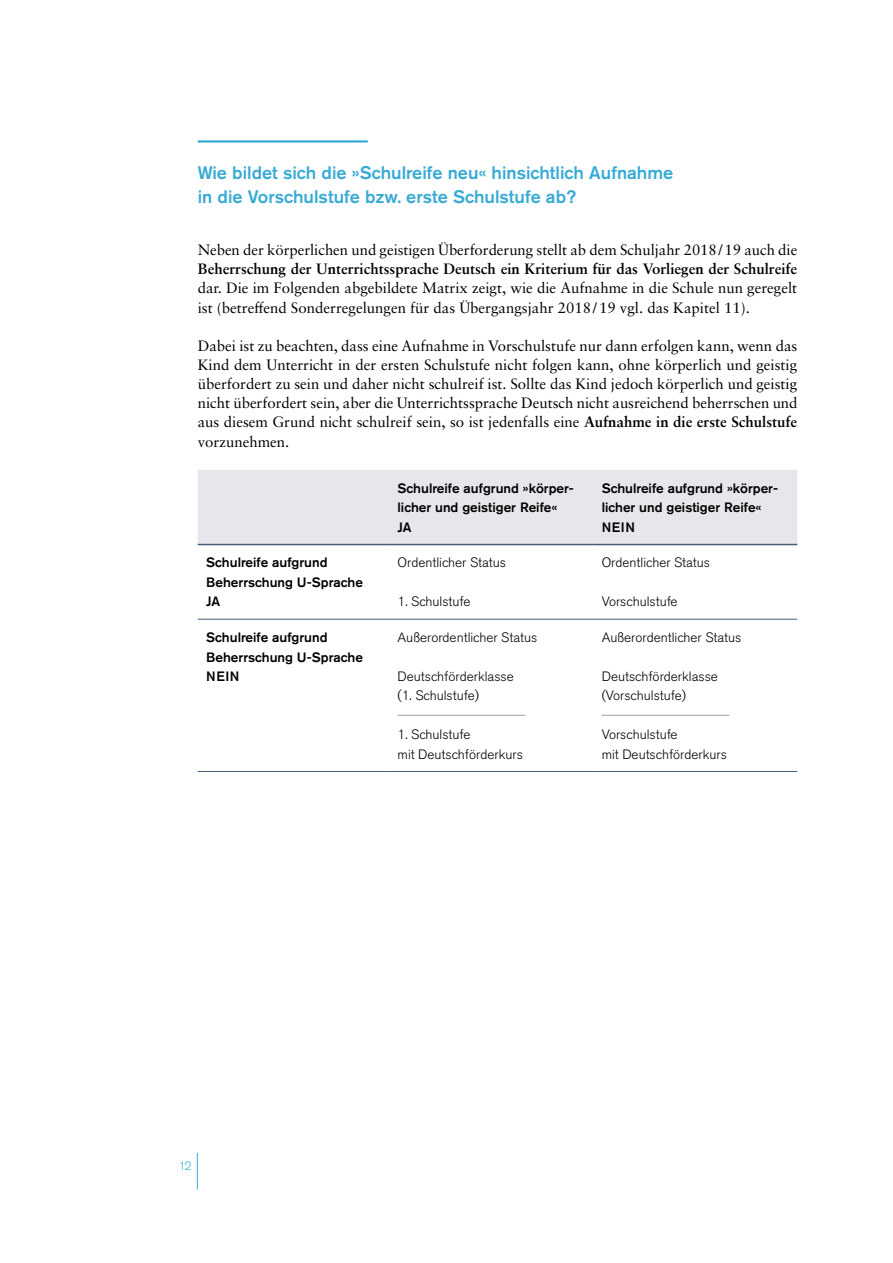
<style>
.page{position:relative;width:893px;height:1263px;background:#fff}
.page>*{position:absolute;margin:0;border:0;box-sizing:border-box;transform-origin:0 0}
.Überschrift_2_ohne_N{font:500 18px/24px "Akzidenz Grotesk Pro";color:#38abd5}
.Lauftext{font:15px/19.2px "Sabon LT Pro";color:#000;text-align:justify}
.Tabellen_Text{font:300 13.5px/19.5px "Akzidenz Grotesk Pro";color:#000}
.Tabellen_Kopf{font:500 13.5px/19.5px "Akzidenz Grotesk Pro";color:#000}
.Tabellen_Text-2{font:500 13.5px/19.5px "Akzidenz Grotesk Pro";color:#000}
.t1{font:300 12px "Akzidenz Grotesk Pro";color:#38abd5}
.s1{font-weight:700}
</style>
<div class="page">
<hr style="left:197px;top:1153px;width:1px;height:36px;background:#38abd5">
<hr style="left:198px;top:140px;width:170px;height:3px;background:#38abd5">
<div style="left:198px;top:470px;width:599px;height:74px;background:#e6e6eb"></div>
<hr style="left:198px;top:619px;width:191px;height:1px;background:#455d77">
<hr style="left:389px;top:619px;width:204px;height:1px;background:#455d77">
<hr style="left:593px;top:619px;width:204px;height:1px;background:#455d77">
<hr style="left:198px;top:771px;width:191px;height:1px;background:#455d77">
<hr style="left:389px;top:771px;width:204px;height:1px;background:#455d77">
<hr style="left:593px;top:771px;width:204px;height:1px;background:#455d77">
<hr style="left:198px;top:544px;width:191px;height:1px;background:#455d77">
<hr style="left:389px;top:544px;width:204px;height:1px;background:#455d77">
<hr style="left:593px;top:544px;width:204px;height:1px;background:#455d77">
<hr style="left:398px;top:715px;width:127px;height:1px;background:#9c9d9d">
<hr style="left:602px;top:715px;width:127px;height:1px;background:#9c9d9d">
<p class="Überschrift_2_ohne_N" style="left:198px;top:160px;width:477px">Wie bildet sich die »Schulreife neu« hinsichtlich Aufnahme in die Vorschulstufe bzw. erste Schulstufe ab?</p>
<p class="Lauftext" style="left:198px;top:240px;width:601px">Neben der körperlichen und geistigen Überforderung stellt ab dem Schuljahr 2018/19 auch die <span class="s1">Beherrschung der Unterrichtssprache Deutsch ein Kriterium für das Vorliegen der Schulreife </span>dar. Die im Folgenden abgebildete Matrix zeigt, wie die Aufnahme in die Schule nun geregelt ist (betreffend Sonderregelungen für das Übergangsjahr 2018/19 vgl. das Kapitel 11).</p>
<p class="Lauftext" style="left:198px;top:336px;width:601px">Dabei ist zu beachten, dass eine Aufnahme in Vorschulstufe nur dann erfolgen kann, wenn das Kind dem Unterricht in der ersten Schulstufe nicht folgen kann, ohne körperlich und geistig überfordert zu sein und daher nicht schulreif ist. Sollte das Kind jedoch körperlich und geistig nicht überfordert sein, aber die Unterrichtssprache Deutsch nicht ausreichend beherrschen und aus diesem Grund nicht schulreif sein, so ist jedenfalls eine <span class="s1">Aufnahme in die erste Schulstufe </span>vorzunehmen.</p>
<p class="Tabellen_Kopf" style="left:398px;top:478px;width:178px">Schulreife aufgrund »körper&shy;licher und geistiger Reife«</p>
<p class="Tabellen_Kopf" style="left:398px;top:517px;width:16px">JA</p>
<p class="Tabellen_Kopf" style="left:602px;top:478px;width:178px">Schulreife aufgrund »körper&shy;licher und geistiger Reife«</p>
<p class="Tabellen_Kopf" style="left:602px;top:517px;width:35px">NEIN</p>
<p class="Tabellen_Text-2" style="left:206px;top:553px;width:158px">Schulreife aufgrund<br>Beherrschung U-Sprache</p>
<p class="Tabellen_Text-2" style="left:206px;top:592px;width:16px">JA</p>
<p class="Tabellen_Text-2" style="left:206px;top:627px;width:158px">Schulreife aufgrund<br>Beherrschung U-Sprache</p>
<p class="Tabellen_Text-2" style="left:206px;top:666px;width:35px">NEIN</p>
<p class="Tabellen_Text" style="left:398px;top:553px;width:110px">Ordentlicher Status</p>
<p class="Tabellen_Text" style="left:398px;top:592px;width:74px">1. Schulstufe</p>
<p class="Tabellen_Text" style="left:398px;top:628px;width:141px">Außerordentlicher Status</p>
<p class="Tabellen_Text" style="left:398px;top:666px;width:118px">Deutschförderklasse (1. Schulstufe)</p>
<p class="Tabellen_Text" style="left:398px;top:725px;width:127px">1. Schulstufe<br>mit Deutschförderkurs</p>
<p class="Tabellen_Text" style="left:602px;top:553px;width:110px">Ordentlicher Status</p>
<p class="Tabellen_Text" style="left:602px;top:592px;width:77px">Vorschulstufe</p>
<p class="Tabellen_Text" style="left:602px;top:628px;width:141px">Außerordentlicher Status</p>
<p class="Tabellen_Text" style="left:602px;top:666px;width:118px">Deutschförderklasse (Vorschulstufe)</p>
<p class="Tabellen_Text" style="left:602px;top:725px;width:127px">Vorschulstufe<br>mit Deutschförderkurs</p>
<p class="t1" style="left:179px;top:1158px;width:14px">12</p>
</div>
